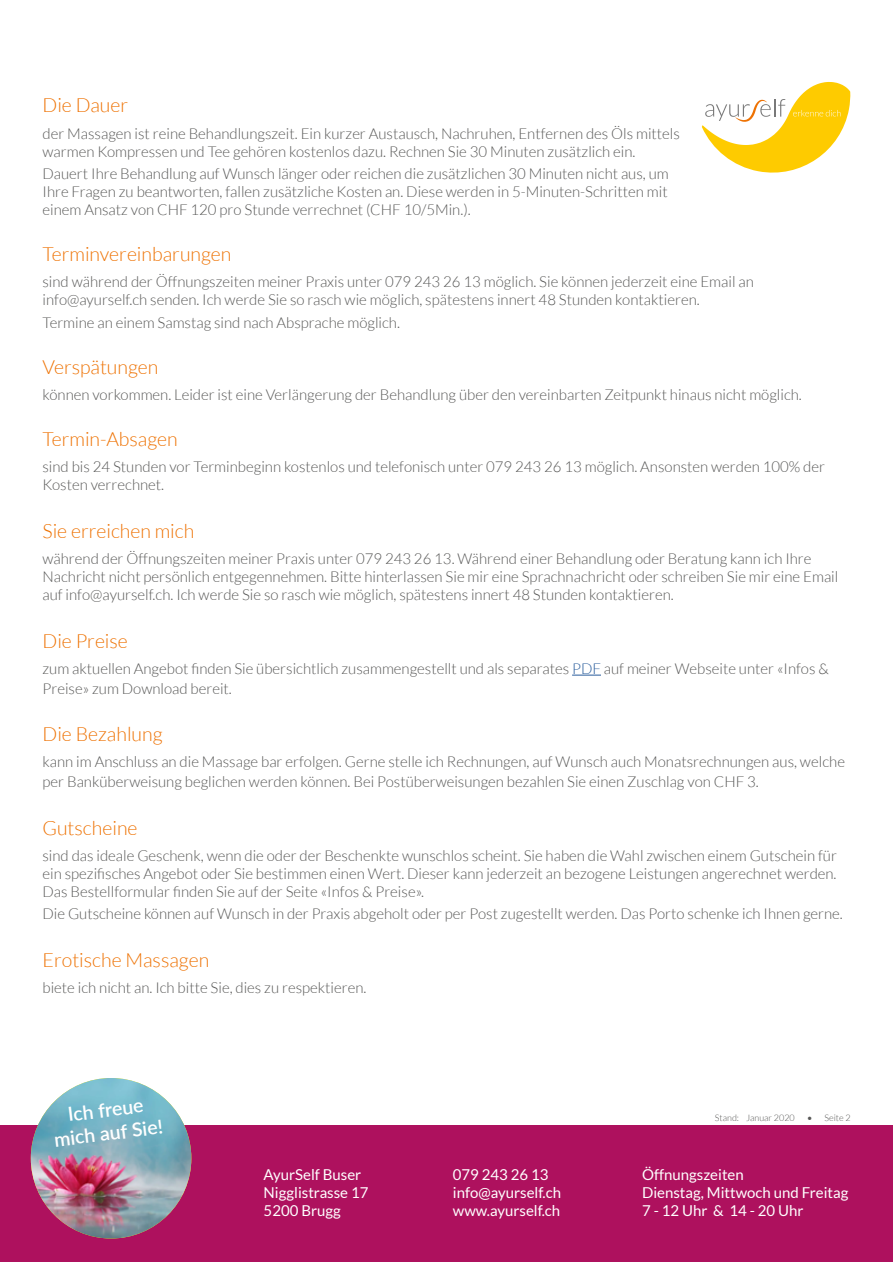
<style>
.page{position:relative;width:893px;height:1263px;background:#fff}
.page>*{position:absolute;margin:0;border:0;box-sizing:border-box;transform-origin:0 0}
.t1{font:300 19.5px "Lato";color:#ee7203}
.t2{font:600 19.5px/23.4px "Lato";color:#fff;text-align:center}
.t3{font:300 15px/18px "Lato";color:#575756}
.t4{font:15px "Lato";color:#fff}
.t5{font:300 9px "Lato";color:#575756}
.s1{color:#275b9b}
.s2{font-weight:400}
</style>
<div class="page">
<svg style="left:702px;top:82px;width:148px;height:91px"></svg>
<div style="left:0;top:1126px;width:893px;height:136px;background:#ae115e"></div>
<img style="left:31px;top:1078px;width:160px;height:160px;border-radius:80px">
<svg style="left:572px;top:675px;width:29px;height:1px"></svg>
<h1 class="t1" style="left:43px;top:95px;width:87px">Die Dauer</h1>
<p class="t3" style="left:43px;top:124px;width:639px">der Massagen ist reine Behandlungszeit. Ein kurzer Austausch, Nachruhen, Entfernen des Öls mittels warmen Kompressen und Tee gehören kostenlos dazu. Rechnen Sie 30 Minuten zusätzlich ein.</p>
<p class="t3" style="left:43px;top:164px;width:628px;text-align:justify">Dauert Ihre Behandlung auf Wunsch länger oder reichen die zusätzlichen 30 Minuten nicht aus, um Ihre Fragen zu beantworten, fallen zusätzliche Kosten an. Diese werden in 5-Minuten-Schritten mit einem Ansatz von CHF 120 pro Stunde verrechnet (CHF 10/5Min.).</p>
<h1 class="t1" style="left:43px;top:244px;width:190px">Terminvereinbarungen</h1>
<p class="t3" style="left:43px;top:273px;width:713px">sind während der Öffnungszeiten meiner Praxis unter 079 243 26 13 möglich. Sie können jederzeit eine Email an info@ayurself.ch senden. Ich werde Sie so rasch wie möglich, spätestens innert 48 Stunden kontaktieren.</p>
<p class="t3" style="left:43px;top:313px;width:359px">Termine an einem Samstag sind nach Absprache möglich.</p>
<h1 class="t1" style="left:43px;top:356px;width:117px">Verspätungen</h1>
<p class="t3" style="left:43px;top:386px;width:761px">können vorkommen. Leider ist eine Verlängerung der Behandlung über den vereinbarten Zeitpunkt hinaus nicht möglich.</p>
<h1 class="t1" style="left:43px;top:429px;width:137px">Termin-Absagen</h1>
<p class="t3" style="left:43px;top:458px;width:784px">sind bis 24 Stunden vor Terminbeginn kostenlos und telefonisch unter 079 243 26 13 möglich. Ansonsten werden 100% der<br>Kosten verrechnet.</p>
<h1 class="t1" style="left:43px;top:520px;width:153px">Sie erreichen mich</h1>
<p class="t3" style="left:43px;top:549px;width:797px">während der Öffnungszeiten meiner Praxis unter 079 243 26 13. Während einer Behandlung oder Beratung kann ich Ihre<br>Nachricht nicht persönlich entgegennehmen. Bitte hinterlassen Sie mir eine Sprachnachricht oder schreiben Sie mir eine Email auf info@ayurself.ch. Ich werde Sie so rasch wie möglich, spätestens innert 48 Stunden kontaktieren.</p>
<h1 class="t1" style="left:43px;top:630px;width:87px">Die Preise</h1>
<p class="t3" style="left:43px;top:659px;width:788px;line-height:19.8px">zum aktuellen Angebot finden Sie übersichtlich zusammengestellt und als separates <span class="s1">PDF</span> auf meiner Webseite unter «Infos &amp;<br>Preise» zum Download bereit.</p>
<h1 class="t1" style="left:43px;top:724px;width:122px">Die Bezahlung</h1>
<p class="t3" style="left:43px;top:752px;width:804px;line-height:19.8px">kann im Anschluss an die Massage bar erfolgen. Gerne stelle ich Rechnungen, auf Wunsch auch Monatsrechnungen aus, welche per Banküberweisung beglichen werden können. Bei Postüberweisungen bezahlen Sie einen Zuschlag von CHF 3.</p>
<h1 class="t1" style="left:43px;top:817px;width:96px">Gutscheine</h1>
<p class="t3" style="left:43px;top:847px;width:796px;text-align:justify">sind das ideale Geschenk, wenn die oder der Beschenkte wunschlos scheint. Sie haben die Wahl zwischen einem Gutschein für ein spezifisches Angebot oder Sie bestimmen einen Wert. Dieser kann jederzeit an bezogene Leistungen angerechnet werden.<br>Das Bestellformular finden Sie auf der Seite «Infos &amp; Preise».</p>
<p class="t3" style="left:43px;top:905px;width:802px">Die Gutscheine können auf Wunsch in der Praxis abgeholt oder per Post zugestellt werden. Das Porto schenke ich Ihnen gerne.</p>
<h1 class="t1" style="left:43px;top:949px;width:168px">Erotische Massagen</h1>
<p class="t3" style="left:43px;top:979px;width:325px">biete ich nicht an. Ich bitte Sie, dies zu respektieren.</p>
<h1 class="t2" style="left:50px;top:1104px;width:111px;rotate:-7deg">Ich freue mich auf Sie!</h1>
<p class="t5" style="left:715px;top:1112px;width:81px">Stand: Januar 2020</p>
<p class="t5" style="left:807px;top:1112px;width:45px"><span class="s2">•</span> Seite 2</p>
<p class="t4" style="left:264px;top:1167px;width:99px">AyurSelf Buser</p>
<p class="t4" style="left:453px;top:1167px;width:97px">079 243 26 13</p>
<p class="t4" style="left:642px;top:1167px;width:103px">Öffnungszeiten</p>
<p class="t4" style="left:264px;top:1185px;width:106px">Nigglistrasse 17</p>
<p class="t4" style="left:453px;top:1185px;width:110px">info@ayurself.ch</p>
<p class="t4" style="left:642px;top:1185px;width:208px">Dienstag, Mittwoch und Freitag</p>
<p class="t4" style="left:264px;top:1203px;width:79px">5200 Brugg</p>
<p class="t4" style="left:453px;top:1203px;width:109px">www.ayurself.ch</p>
<p class="t4" style="left:642px;top:1203px;width:163px">7 - 12 Uhr &amp; 14 - 20 Uhr</p>
</div>
